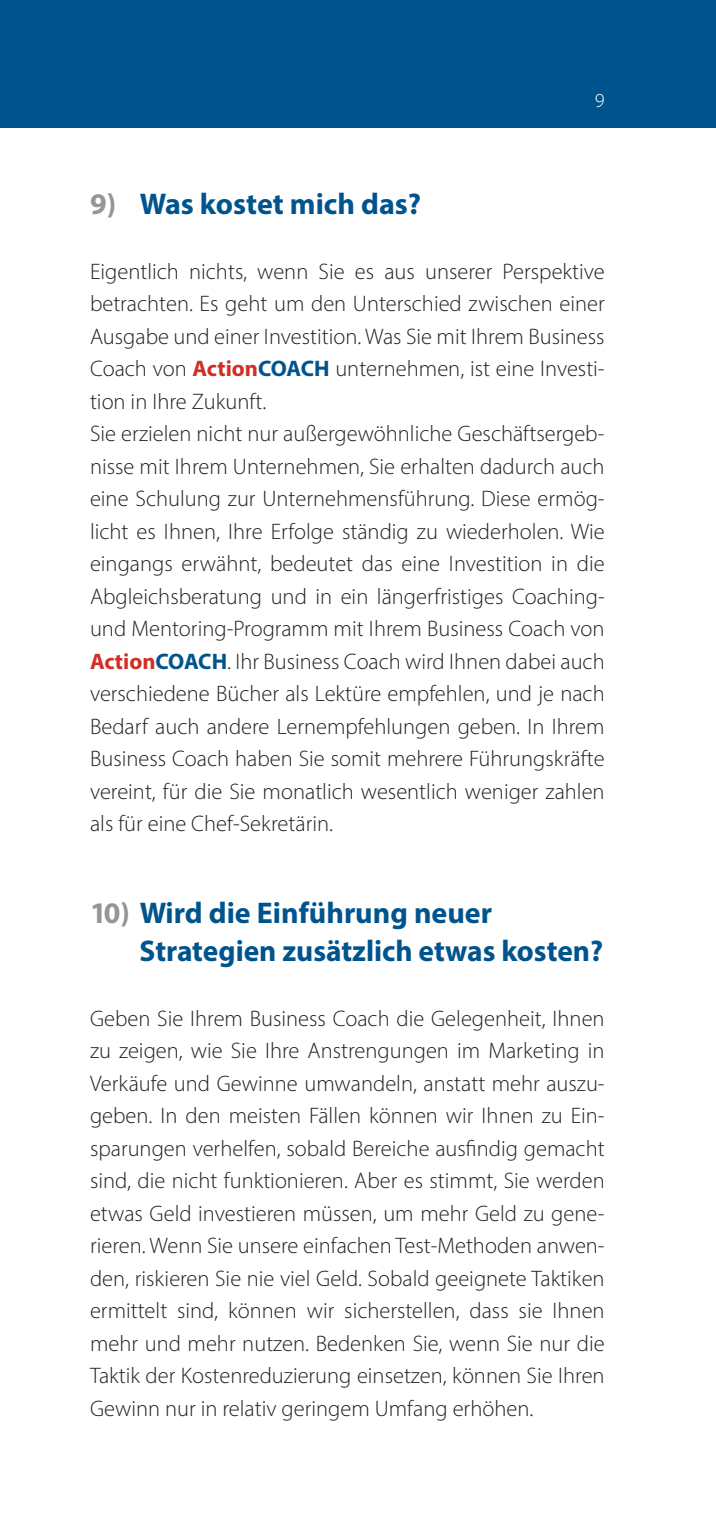
<style>
.page{position:relative;width:716px;height:1531px;background:#fff}
.page>*{position:absolute;margin:0;border:0;box-sizing:border-box;transform-origin:0 0}
.ac_head_13{font:700 30px "Myriad Pro";color:#00548e}
.Absatzformat_1{font:300 22.5px/32.5px "Myriad Pro";color:#231f20;text-align:justify}
.t1{font:300 20px "Myriad Pro";color:#fff}
.s1{color:#939598}
.s2{font-weight:700;color:#d12e25}
.s3{font-weight:700;color:#00548e}
</style>
<div class="page">
<div style="left:0;top:0;width:716px;height:128px;background:#00548e"></div>
<p class="ac_head_13" style="left:90px;top:184px;width:333px"><span class="s1">9)</span> Was kostet mich das?</p>
<p class="t1" style="left:595px;top:88px;width:11px">9</p>
<p class="Absatzformat_1" style="left:90px;top:255px;width:516px">Eigentlich nichts, wenn Sie es aus unserer Perspektive betrachten. Es geht um den Unterschied zwischen einer Ausgabe und einer Investition. Was Sie mit Ihrem Business Coach von <span class="s2">Action</span><span class="s3">COACH</span> unternehmen, ist eine Investi&shy;tion in Ihre Zukunft.</p>
<p class="Absatzformat_1" style="left:90px;top:417px;width:516px">Sie erzielen nicht nur außergewöhnliche Geschäftsergeb&shy;nisse mit Ihrem Unternehmen, Sie erhalten dadurch auch eine Schulung zur Unternehmensführung. Diese ermög&shy;licht es Ihnen, Ihre Erfolge ständig zu wiederholen. Wie eingangs erwähnt, bedeutet das eine Investition in die Abgleichsberatung und in ein längerfristiges Coaching&shy;und Mentoring-Programm mit Ihrem Business Coach von <span class="s2">Action</span><span class="s3">COACH</span>. Ihr Business Coach wird Ihnen dabei auch verschiedene Bücher als Lektüre empfehlen, und je nach Bedarf auch andere Lernempfehlungen geben. In Ihrem Business Coach haben Sie somit mehrere Führungskräfte vereint, für die Sie monatlich wesentlich weniger zahlen als für eine Chef-Sekretärin.</p>
<p class="ac_head_13" style="left:90px;top:893px;width:404px"><span class="s1">10)</span> Wird die Einführung neuer</p>
<p class="ac_head_13" style="left:140px;top:931px;width:465px">Strategien zusätzlich etwas kosten?</p>
<p class="Absatzformat_1" style="left:90px;top:1001px;width:516px">Geben Sie Ihrem Business Coach die Gelegenheit, Ihnen zu zeigen, wie Sie Ihre Anstrengungen im Marketing in Verkäufe und Gewinne umwandeln, anstatt mehr auszu&shy;geben. In den meisten Fällen können wir Ihnen zu Ein&shy;sparungen verhelfen, sobald Bereiche ausfindig gemacht sind, die nicht funktionieren. Aber es stimmt, Sie werden etwas Geld investieren müssen, um mehr Geld zu gene&shy;rieren. Wenn Sie unsere einfachen Test-Methoden anwen&shy;den, riskieren Sie nie viel Geld. Sobald geeignete Taktiken ermittelt sind, können wir sicherstellen, dass sie Ihnen mehr und mehr nutzen. Bedenken Sie, wenn Sie nur die Taktik der Kostenreduzierung einsetzen, können Sie Ihren Gewinn nur in relativ geringem Umfang erhöhen.</p>
</div>
